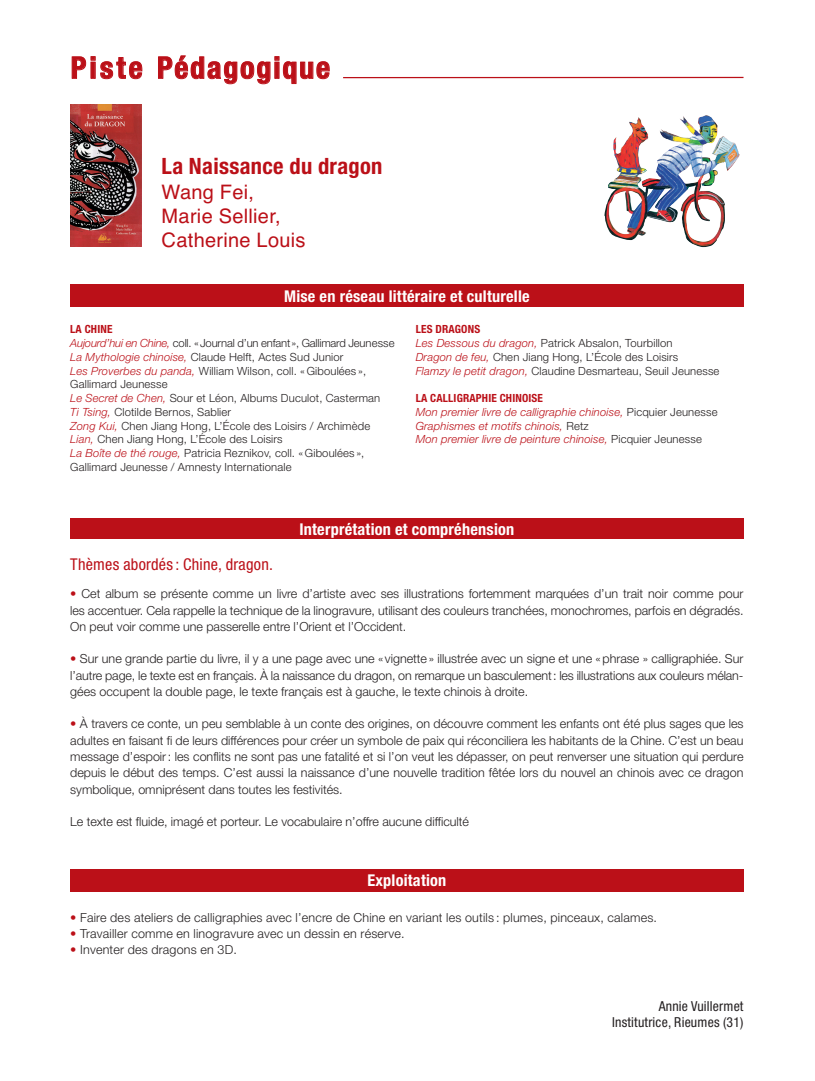
<style>
.page{position:relative;width:815px;height:1081px;background:#fff}
.page>*{position:absolute;margin:0;border:0;box-sizing:border-box;transform-origin:0 0}
.t1{font:700 condensed 30px "Helvetica Neue";letter-spacing:.06em;color:#bb1018}
.t2{font:700 condensed 22.5px "Helvetica Neue";letter-spacing:.015em;color:#bb1018}
.t3{font:20px/24px "Helvetica";letter-spacing:.015em;color:#bb1018}
.t4{font:700 condensed 16.25px "Helvetica Neue";letter-spacing:.015em;color:#fff}
.t5{font:condensed 16.25px "Helvetica Neue";letter-spacing:.015em;color:#bb1018}
.t6{font:condensed 13.75px/16.2px "Helvetica Neue";letter-spacing:.015em;color:#231f20;text-align:right}
.t7{font:300 12.5px/16.2px "Helvetica Neue";color:#231f20;text-align:justify}
.t8{font:300 11.25px/13.8px "Helvetica Neue";letter-spacing:.015em;color:#231f20}
.t9{font:italic 300 11.25px/13.8px "Helvetica Neue";letter-spacing:.015em;color:#bb1018}
.s1{font-weight:700;font-stretch:condensed;color:#bb1018}
.s2{font-style:italic;color:#bb1018}
.s3{font-weight:700;font-style:normal;font-stretch:condensed}
.s4{font-style:normal;color:#231f20}
.s5{color:#bb1018}
</style>
<div class="page">
<img style="left:71px;top:104px;width:71px;height:142px">
<div style="left:70px;top:284px;width:673px;height:23px;background:#bb1018"></div>
<div style="left:70px;top:518px;width:673px;height:20px;background:#bb1018"></div>
<hr style="left:343px;top:77px;width:400px;height:1px;background:#bb1018">
<div style="left:70px;top:869px;width:673px;height:22px;background:#bb1018"></div>
<img style="left:638px;top:115px;width:95px;height:77px">
<h1 class="t1" style="left:71px;top:57px;width:261px">Piste Pédagogique</h1>
<h2 class="t2" style="left:162px;top:158px;width:222px">La Naissance du dragon</h2>
<h3 class="t3" style="left:162px;top:182px;width:145px">Wang Fei,<br>Marie Sellier,<br>Catherine Louis</h3>
<h3 class="t4" style="left:284px;top:290px;width:247px">Mise en réseau littéraire et culturelle</h3>
<p class="t8" style="left:70px;top:324px;width:326px"><span class="s1">LA CHINE<br></span><span class="s2">Aujourd’hui en Chine,</span> coll. «Journal d’un enfant», Gallimard Jeunesse <span class="s2">La Mythologie chinoise,</span> Claude Helft, Actes Sud Junior<br><span class="s2">Les Proverbes du panda,</span> William Wilson, coll. « Giboulées », Gallimard Jeunesse<br><span class="s2">Le Secret de Chen,</span> Sour et Léon, Albums Duculot, Casterman<br><span class="s2">Ti Tsing,</span> Clotilde Bernos, Sablier<br><span class="s2">Zong Kui,</span> Chen Jiang Hong, L’École des Loisirs / Archimède <span class="s2">Lian,</span> Chen Jiang Hong, L’École des Loisirs<br><span class="s2">La Boîte de thé rouge,</span> Patricia Reznikov, coll. « Giboulées », Gallimard Jeunesse / Amnesty Internationale</p>
<p class="t8" style="left:416px;top:324px;width:305px"><span class="s1">LES DRAGONS<br></span><span class="s2">Les Dessous du dragon,</span> Patrick Absalon, Tourbillon<br><span class="s2">Dragon de feu,</span> Chen Jiang Hong, L’École des Loisirs<br><span class="s2">Flamzy le petit dragon,</span> Claudine Desmarteau, Seuil Jeunesse</p>
<p class="t9" style="left:416px;top:392px;width:303px"><span class="s3">LA CALLIGRAPHIE CHINOISE<br></span>Mon premier livre de calligraphie chinoise, <span class="s4">Picquier Jeunesse </span>Graphismes et motifs chinois, <span class="s4">Retz<br></span>Mon premier livre de peinture chinoise, <span class="s4">Picquier Jeunesse</span></p>
<h3 class="t4" style="left:299px;top:523px;width:216px">Interprétation et compréhension</h3>
<h3 class="t5" style="left:70px;top:558px;width:204px">Thèmes abordés : Chine, dragon.</h3>
<p class="t7" style="left:70px;top:587px;width:675px"><span class="s5">•</span> Cet album se présente comme un livre d’artiste avec ses illustrations fortemment marquées d’un trait noir comme pour les accentuer. Cela rappelle la technique de la linogravure, utilisant des couleurs tranchées, monochromes, parfois en dégradés.<br>On peut voir comme une passerelle entre l’Orient et l’Occident.</p>
<p class="t7" style="left:70px;top:652px;width:675px"><span class="s5">•</span> Sur une grande partie du livre, il y a une page avec une «vignette» illustrée avec un signe et une «phrase » calligraphiée. Sur l’autre page, le texte est en français. À la naissance du dragon, on remarque un basculement: les illustrations aux couleurs mélan&shy;gées occupent la double page, le texte français est à gauche, le texte chinois à droite.</p>
<p class="t7" style="left:70px;top:717px;width:675px"><span class="s5">•</span> À travers ce conte, un peu semblable à un conte des origines, on découvre comment les enfants ont été plus sages que les adultes en faisant fi de leurs différences pour créer un symbole de paix qui réconciliera les habitants de la Chine. C’est un beau message d’espoir: les conflits ne sont pas une fatalité et si l’on veut les dépasser, on peut renverser une situation qui perdure depuis le début des temps. C’est aussi la naissance d’une nouvelle tradition fêtée lors du nouvel an chinois avec ce dragon symbolique, omniprésent dans toutes les festivités.</p>
<p class="t7" style="left:70px;top:814px;width:400px">Le texte est fluide, imagé et porteur. Le vocabulaire n’offre aucune difficulté</p>
<h3 class="t4" style="left:367px;top:875px;width:80px">Exploitation</h3>
<p class="t7" style="left:70px;top:910px;width:588px"><span class="s5">•</span> Faire des ateliers de calligraphies avec l’encre de Chine en variant les outils : plumes, pinceaux, calames.</p>
<p class="t7" style="left:70px;top:926px;width:336px"><span class="s5">•</span> Travailler comme en linogravure avec un dessin en réserve.</p>
<p class="t7" style="left:70px;top:943px;width:168px"><span class="s5">•</span> Inventer des dragons en 3D.</p>
<p class="t6" style="left:612px;top:999px;width:133px">Annie Vuillermet<br>Institutrice, Rieumes (31)</p>
</div>
